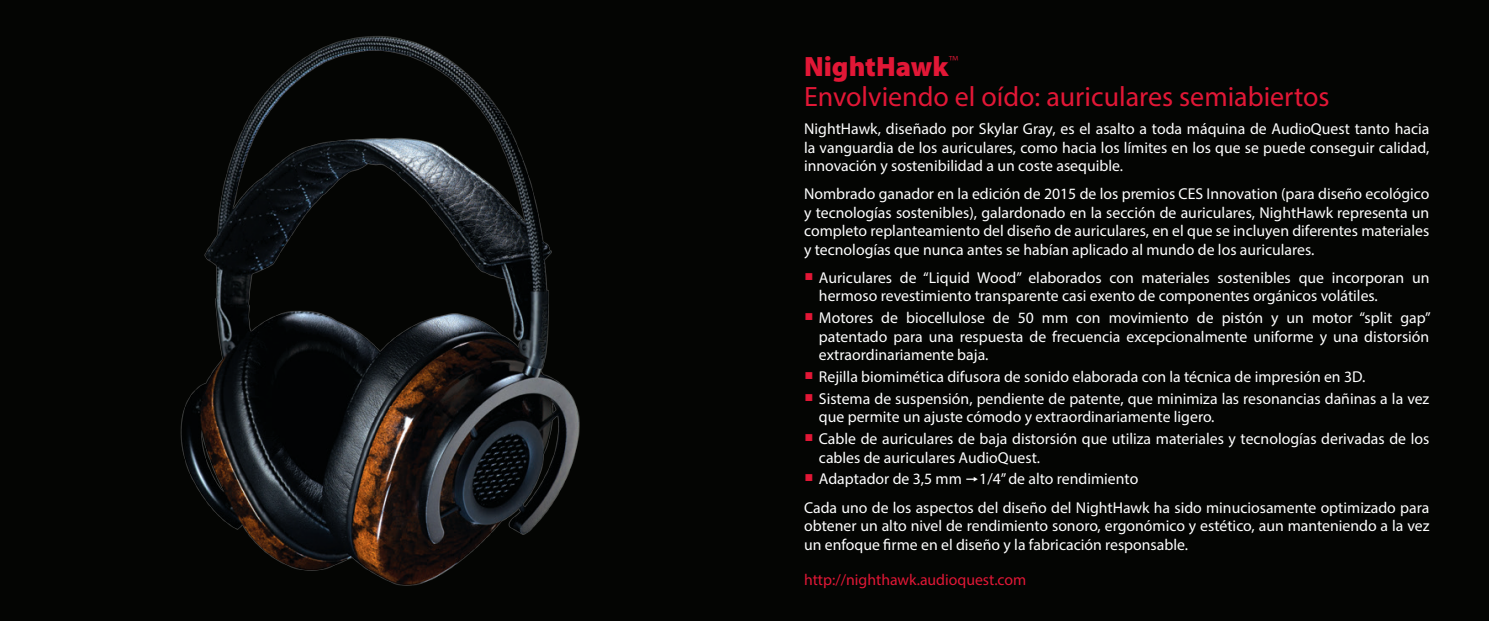
<style>
.page{position:relative;width:1489px;height:621px;background:#fff}
.page>*{position:absolute;margin:0;border:0;box-sizing:border-box;transform-origin:0 0}
.Heading{font:28px/29.8px "Myriad Pro";color:#e21736}
.mainText{font:15.75px/18.4px "Myriad Pro";color:#fff;text-align:justify}
.mainText-2{font:15.75px "Myriad Pro";color:#e21736}
.s1{font-weight:900}
.s2{color:#e21736}
</style>
<div class="page">
<div style="left:0;top:0;width:744px;height:620px;background:#040503"></div>
<div style="left:744px;top:0;width:744px;height:620px;background:#040503"></div>
<img style="left:180px;top:36px;width:400px;height:550px">
<p class="Heading" style="left:804px;top:51px;width:527px"><span class="s1">NightHawk</span><sup>™<br></sup>Envolviendo el oído: auriculares semiabiertos</p>
<p class="mainText" style="left:804px;top:119px;width:627px">NightHawk, diseñado por Skylar Gray, es el asalto a toda máquina de AudioQuest tanto hacia la vanguardia de los auriculares, como hacia los límites en los que se puede conseguir calidad, innovación y sostenibilidad a un coste asequible.</p>
<p class="mainText" style="left:804px;top:184px;width:627px">Nombrado ganador en la edición de 2015 de los premios CES Innovation (para diseño ecológico y tecnologías sostenibles), galardonado en la sección de auriculares, NightHawk representa un completo replanteamiento del diseño de auriculares, en el que se incluyen diferentes materiales y tecnologías que nunca antes se habían aplicado al mundo de los auriculares.</p>
<p class="mainText" style="left:819px;top:268px;width:612px;text-indent:-15px"><span class="s2">○</span> Auriculares de “Liquid Wood” elaborados con materiales sostenibles que incorporan un hermoso revestimiento transparente casi exento de componentes orgánicos volátiles.</p>
<p class="mainText" style="left:819px;top:308px;width:613px;text-indent:-15px"><span class="s2">○</span> Motores de biocellulose de 50 mm con movimiento de pistón y un motor “split gap” patentado para una respuesta de frecuencia excepcionalmente uniforme y una distorsión extraordinariamente baja.</p>
<p class="mainText" style="left:804px;top:367px;width:563px"><span class="s2">○</span> Rejilla biomimética difusora de sonido elaborada con la técnica de impresión en 3D.</p>
<p class="mainText" style="left:819px;top:389px;width:612px;text-indent:-15px"><span class="s2">○</span> Sistema de suspensión, pendiente de patente, que minimiza las resonancias dañinas a la vez que permite un ajuste cómodo y extraordinariamente ligero.</p>
<p class="mainText" style="left:819px;top:429px;width:612px;text-indent:-15px"><span class="s2">○</span> Cable de auriculares de baja distorsión que utiliza materiales y tecnologías derivadas de los cables de auriculares AudioQuest.</p>
<p class="mainText" style="left:804px;top:469px;width:336px"><span class="s2">○</span> Adaptador de 3,5 mm 1/4” de alto rendimiento</p>
<p class="mainText" style="left:804px;top:497px;width:627px">Cada uno de los aspectos del diseño del NightHawk ha sido minuciosamente optimizado para obtener un alto nivel de rendimiento sonoro, ergonómico y estético, aun manteniendo a la vez un enfoque firme en el diseño y la fabricación responsable.</p>
<p class="mainText-2" style="left:804px;top:569px;width:224px">http://nighthawk.audioquest.com</p>
</div>
